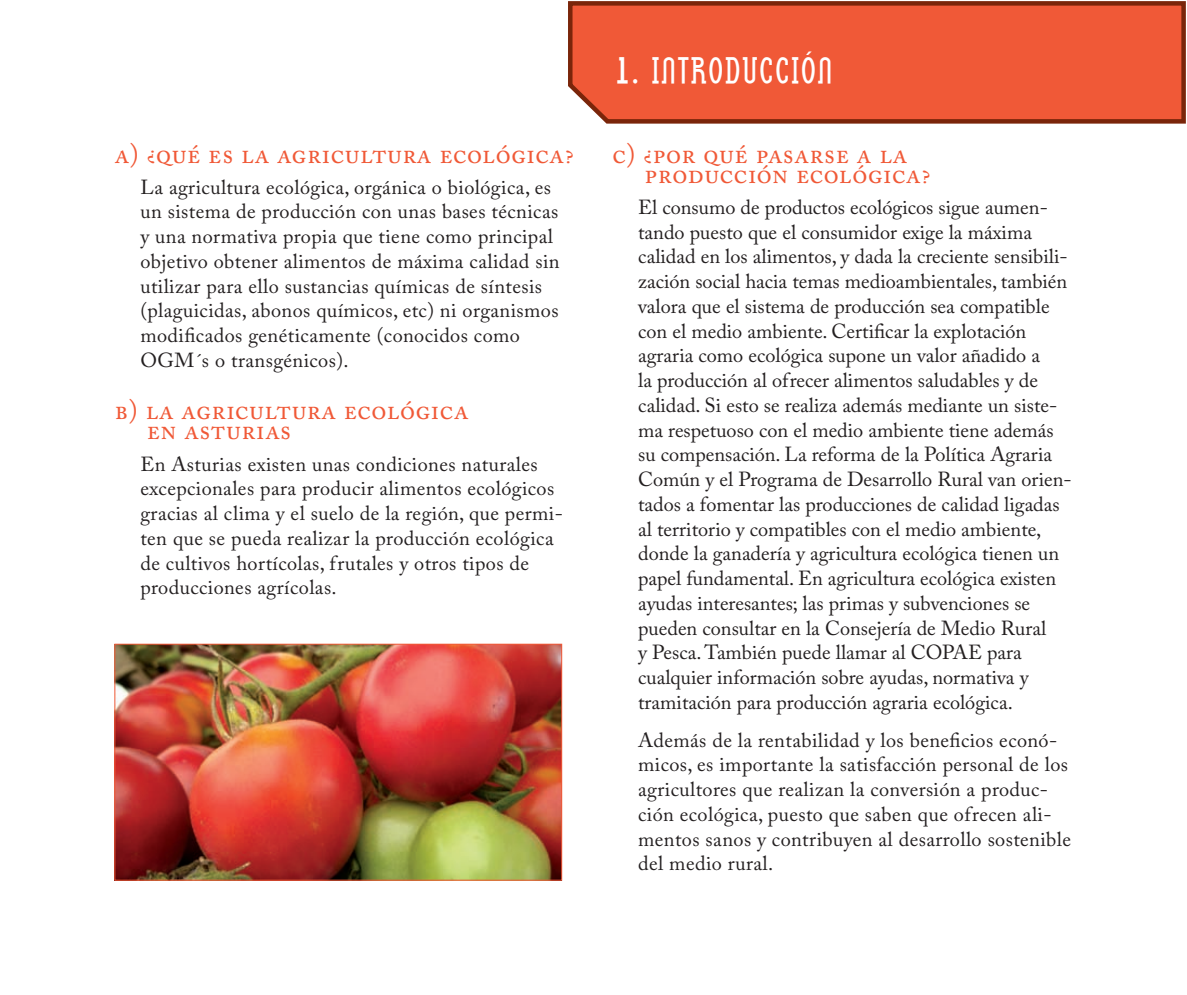
<style>
.page{position:relative;width:1187px;height:995px;background:#fff}
.page>*{position:absolute;margin:0;border:0;box-sizing:border-box;transform-origin:0 0}
.t1{font:300 36px "Linotype Method";letter-spacing:.075em;color:#fff}
.t2{font:27px/20.2px "Adobe Caslon Pro";letter-spacing:.005em;color:#f05937}
.t3{font:20.25px/24.8px "Adobe Caslon Pro";letter-spacing:.005em;color:#231f20}
.s1{font-weight:700}
</style>
<div class="page">
<svg style="left:568px;top:1px;width:618px;height:123px;background:#e65635"></svg>
<img style="left:117px;top:646px;width:443px;height:232px">
<div style="left:115px;top:644px;width:447px;height:236px;border:1px solid #f05937"></div>
<h2 class="t2" style="left:115px;top:143px;width:460px">A) ¿QUÉ ES LA AGRICULTURA ECOLÓGICA?</h2>
<p class="t3" style="left:140px;top:174px;width:420px">La agricultura ecológica, orgánica o biológica, es un sistema de producción con unas bases técnicas y una normativa propia que tiene como principal objetivo obtener alimentos de máxima calidad sin utilizar para ello sustancias químicas de síntesis (plaguicidas, abonos químicos, etc) ni organismos modificados genéticamente (conocidos como OGM´s o transgénicos).</p>
<h2 class="t2" style="left:147px;top:400px;width:323px;text-indent:-32px">B) LA AGRICULTURA ECOLÓGICA<br>EN ASTURIAS</h2>
<p class="t3" style="left:140px;top:451px;width:424px">En Asturias existen unas condiciones naturales excepcionales para producir alimentos ecológicos gracias al clima y el suelo de la región, que permi&shy;ten que se pueda realizar la producción ecológica de cultivos hortícolas, frutales y otros tipos de producciones agrícolas.</p>
<h1 class="t1" style="left:615px;top:51px;width:218px"><span class="s1">1.</span> INTRODUCCIÓN</h1>
<h2 class="t2" style="left:644px;top:143px;width:287px;text-indent:-32px">C) ¿POR QUÉ PASARSE A LA<br>PRODUCCIÓN ECOLÓGICA?</h2>
<p class="t3" style="left:638px;top:195px;width:435px">El consumo de productos ecológicos sigue aumen&shy;tando puesto que el consumidor exige la máxima calidad en los alimentos, y dada la creciente sensibili&shy;zación social hacia temas medioambientales, también valora que el sistema de producción sea compatible con el medio ambiente. Certificar la explotación agraria como ecológica supone un valor añadido a<br>la producción al ofrecer alimentos saludables y de calidad. Si esto se realiza además mediante un siste&shy;ma respetuoso con el medio ambiente tiene además su compensación. La reforma de la Política Agraria Común y el Programa de Desarrollo Rural van orien&shy;tados a fomentar las producciones de calidad ligadas al territorio y compatibles con el medio ambiente, donde la ganadería y agricultura ecológica tienen un papel fundamental. En agricultura ecológica existen ayudas interesantes; las primas y subvenciones se pueden consultar en la Consejería de Medio Rural<br>y Pesca. También puede llamar al COPAE para cualquier información sobre ayudas, normativa y tramitación para producción agraria ecológica.</p>
<p class="t3" style="left:638px;top:727px;width:434px">Además de la rentabilidad y los beneficios econó&shy;micos, es importante la satisfacción personal de los agricultores que realizan la conversión a produc&shy;ción ecológica, puesto que saben que ofrecen ali&shy;mentos sanos y contribuyen al desarrollo sostenible del medio rural.</p>
</div>
